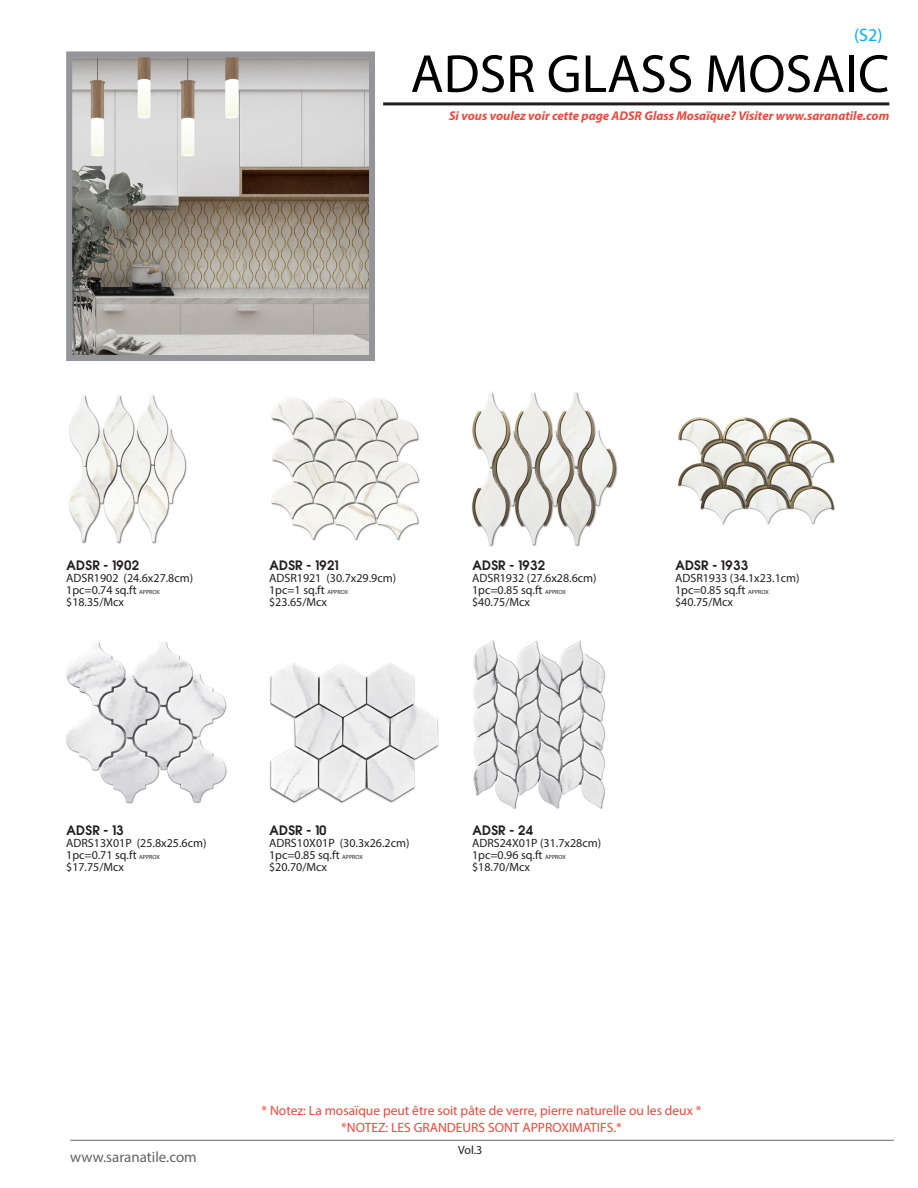
<style>
.page{position:relative;width:918px;height:1188px;background:#fff}
.page>*{position:absolute;margin:0;border:0;box-sizing:border-box;transform-origin:0 0}
.t1{font:54px "Myriad Pro";color:#000}
.t2{font:18px "Myriad Pro";color:#00aeef}
.t3{font:15px "Myriad Pro";color:#636366}
.t4{font:13.5px "Myriad Pro";color:#ef473b}
.t5{font:italic 700 12.75px "Myriad Pro";color:#ef493d}
.t6{font:12px "Myriad Pro";color:#231f20}
.t7{font:700 12px "Avant Garde";color:#231f20}
.s1{font-size:6px}
</style>
<div class="page">
<img style="left:73px;top:58px;width:295px;height:296px">
<div style="left:66px;top:51px;width:309px;height:310px;border:6px solid #939598"></div>
<hr style="left:383px;top:102px;width:506px;height:3px;background:#231f20">
<hr style="left:70px;top:1140px;width:824px;height:1px;background:#636366">
<img style="left:269px;top:663px;width:170px;height:140px">
<img style="left:66px;top:642px;width:161px;height:162px">
<img style="left:473px;top:640px;width:133px;height:169px">
<img style="left:69px;top:395px;width:118px;height:149px">
<img style="left:271px;top:398px;width:149px;height:143px">
<img style="left:472px;top:392px;width:146px;height:155px">
<img style="left:678px;top:417px;width:157px;height:108px">
<p class="t2" style="left:854px;top:23px;width:30px">(S2)</p>
<p class="t1" style="left:411px;top:41px;width:480px">ADSR GLASS MOSAIC</p>
<p class="t5" style="left:449px;top:108px;width:442px">Si vous voulez voir cette page ADSR Glass Mosaïque? Visiter www.saranatile.com</p>
<p class="t7" style="left:66px;top:557px;width:75px">ADSR - 1902</p>
<p class="t6" style="left:66px;top:571px;width:129px">ADSR1902 (24.6x27.8cm)</p>
<p class="t6" style="left:66px;top:583px;width:95px">1pc=0.74 sq.ft <span class="s1">APPROX</span></p>
<p class="t6" style="left:66px;top:595px;width:60px">$18.35/Mcx</p>
<p class="t7" style="left:269px;top:557px;width:71px">ADSR - 1921</p>
<p class="t6" style="left:269px;top:571px;width:129px">ADSR1921 (30.7x29.9cm)</p>
<p class="t6" style="left:269px;top:583px;width:80px">1pc=1 sq.ft <span class="s1">APPROX</span></p>
<p class="t6" style="left:269px;top:595px;width:60px">$23.65/Mcx</p>
<p class="t7" style="left:472px;top:557px;width:75px">ADSR - 1932</p>
<p class="t6" style="left:472px;top:571px;width:126px">ADSR1932 (27.6x28.6cm)</p>
<p class="t6" style="left:472px;top:583px;width:95px">1pc=0.85 sq.ft <span class="s1">APPROX</span></p>
<p class="t6" style="left:472px;top:595px;width:60px">$40.75/Mcx</p>
<p class="t7" style="left:675px;top:557px;width:75px">ADSR - 1933</p>
<p class="t6" style="left:675px;top:571px;width:126px">ADSR1933 (34.1x23.1cm)</p>
<p class="t6" style="left:675px;top:583px;width:95px">1pc=0.85 sq.ft <span class="s1">APPROX</span></p>
<p class="t6" style="left:675px;top:595px;width:60px">$40.75/Mcx</p>
<p class="t7" style="left:66px;top:821px;width:59px">ADSR - 13</p>
<p class="t6" style="left:66px;top:835px;width:142px">ADRS13X01P (25.8x25.6cm)</p>
<p class="t6" style="left:66px;top:847px;width:95px">1pc=0.71 sq.ft <span class="s1">APPROX</span></p>
<p class="t6" style="left:66px;top:859px;width:60px">$17.75/Mcx</p>
<p class="t7" style="left:269px;top:821px;width:59px">ADSR - 10</p>
<p class="t6" style="left:269px;top:835px;width:142px">ADRS10X01P (30.3x26.2cm)</p>
<p class="t6" style="left:269px;top:847px;width:95px">1pc=0.85 sq.ft <span class="s1">APPROX</span></p>
<p class="t6" style="left:269px;top:859px;width:60px">$20.70/Mcx</p>
<p class="t7" style="left:472px;top:821px;width:63px">ADSR - 24</p>
<p class="t6" style="left:472px;top:835px;width:131px">ADRS24X01P (31.7x28cm)</p>
<p class="t6" style="left:472px;top:847px;width:95px">1pc=0.96 sq.ft <span class="s1">APPROX</span></p>
<p class="t6" style="left:472px;top:859px;width:60px">$18.70/Mcx</p>
<p class="t3" style="left:70px;top:1148px;width:128px">www.saranatile.com</p>
<p class="t4" style="left:262px;top:1103px;width:441px">* Notez: La mosaïque peut être soit pâte de verre, pierre naturelle ou les deux *</p>
<p class="t4" style="left:341px;top:1119px;width:282px">*NOTEZ: LES GRANDEURS SONT APPROXIMATIFS.*</p>
<p class="t6" style="left:458px;top:1143px;width:26px">Vol.3</p>
</div>
